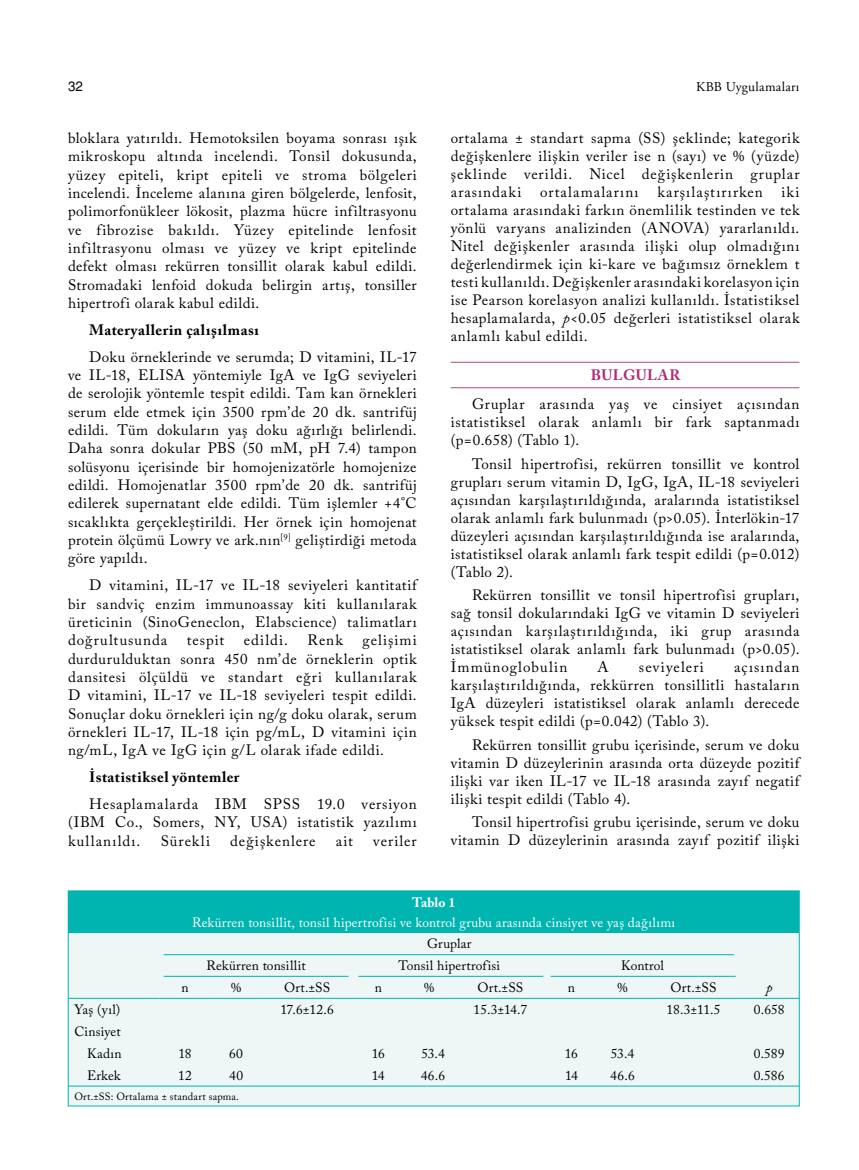
<style>
.page{position:relative;width:859px;height:1170px;background:#fff}
.page>*{position:absolute;margin:0;border:0;box-sizing:border-box;transform-origin:0 0}
.t1{font:15px/18.3px "Adobe Caslon Pro";letter-spacing:.045em;color:#000;text-align:justify}
.t2{font:700 15px "Adobe Caslon Pro";letter-spacing:.03em;color:#000}
.t3{font:15px "Adobe Caslon Pro";letter-spacing:.075em;color:#000}
.t4{font:700 15px "Adobe Caslon Pro";letter-spacing:.035em;color:#ae2a75}
.t5{font:15px "Adobe Caslon Pro";letter-spacing:.07em;color:#000}
.t6{font:15px "Adobe Caslon Pro";letter-spacing:.065em;color:#000}
.t7{font:13.5px/21.9px "Adobe Caslon Pro";letter-spacing:.01em;color:#000;text-align:right}
.t8{font:13.5px "Adobe Caslon Pro";letter-spacing:.015em;color:#fff}
.t9{font:13.5px "Adobe Garamond Pro";letter-spacing:.02em;color:#000}
.t10{font:700 13.5px "Adobe Caslon Pro";color:#fff}
.t11{font:13.5px "Helvetica Normal Tr";color:#000}
.t12{font:italic 13.5px "Adobe Caslon Pro";color:#000}
.t13{font:10.5px "Adobe Caslon Pro";letter-spacing:.025em;color:#000}
.s1{font-style:italic}
</style>
<div class="page">
<hr style="left:451px;top:362px;width:348px;height:1px;background:#b54581">
<hr style="left:451px;top:387px;width:348px;height:1px;background:#b54581">
<div style="left:68px;top:890px;width:731px;height:215px;background:#eef7f6"></div>
<div style="left:68px;top:891px;width:731px;height:41px;background:#00b5b0"></div>
<hr style="left:68px;top:1085px;width:92px;height:1px;background:#00b5b0">
<hr style="left:160px;top:1085px;width:51px;height:1px;background:#00b5b0">
<hr style="left:211px;top:1085px;width:51px;height:1px;background:#00b5b0">
<hr style="left:262px;top:1085px;width:91px;height:1px;background:#00b5b0">
<hr style="left:353px;top:1085px;width:51px;height:1px;background:#00b5b0">
<hr style="left:404px;top:1085px;width:51px;height:1px;background:#00b5b0">
<hr style="left:455px;top:1085px;width:91px;height:1px;background:#00b5b0">
<hr style="left:546px;top:1085px;width:51px;height:1px;background:#00b5b0">
<hr style="left:597px;top:1085px;width:51px;height:1px;background:#00b5b0">
<hr style="left:648px;top:1085px;width:91px;height:1px;background:#00b5b0">
<hr style="left:739px;top:1085px;width:60px;height:1px;background:#00b5b0">
<hr style="left:68px;top:997px;width:92px;height:1px;background:#00b5b0">
<hr style="left:160px;top:997px;width:51px;height:1px;background:#00b5b0">
<hr style="left:211px;top:997px;width:51px;height:1px;background:#00b5b0">
<hr style="left:262px;top:997px;width:91px;height:1px;background:#00b5b0">
<hr style="left:353px;top:997px;width:51px;height:1px;background:#00b5b0">
<hr style="left:404px;top:997px;width:51px;height:1px;background:#00b5b0">
<hr style="left:455px;top:997px;width:91px;height:1px;background:#00b5b0">
<hr style="left:546px;top:997px;width:51px;height:1px;background:#00b5b0">
<hr style="left:597px;top:997px;width:51px;height:1px;background:#00b5b0">
<hr style="left:648px;top:997px;width:91px;height:1px;background:#00b5b0">
<hr style="left:739px;top:997px;width:60px;height:1px;background:#00b5b0">
<div style="left:68px;top:890px;width:731px;height:216px;border:1px solid #00b5b0"></div>
<hr style="left:164px;top:975px;width:185px;height:1px;background:#00b5b0">
<hr style="left:164px;top:954px;width:570px;height:1px;background:#00b5b0">
<hr style="left:358px;top:975px;width:185px;height:1px;background:#00b5b0">
<hr style="left:551px;top:975px;width:185px;height:1px;background:#00b5b0">
<p class="t11" style="left:68px;top:78px;width:17px">32</p>
<p class="t9" style="left:696px;top:78px;width:105px">KBB Uygulamaları</p>
<p class="t1" style="left:68px;top:129px;width:350px">bloklara yatırıldı. Hemotoksilen boyama sonrası ışık mikroskopu altında incelendi. Tonsil dokusunda, yüzey epiteli, kript epiteli ve stroma bölgeleri incelendi. İnceleme alanına giren bölgelerde, lenfosit, polimorfonükleer lökosit, plazma hücre infiltrasyonu ve fibrozise bakıldı. Yüzey epitelinde lenfosit infiltrasyonu olması ve yüzey ve kript epitelinde defekt olması rekürren tonsillit olarak kabul edildi.<br>Stromadaki lenfoid dokuda belirgin artış, tonsiller hipertrofi olarak kabul edildi.</p>
<p class="t2" style="left:89px;top:321px;width:171px">Materyallerin çalışılması</p>
<p class="t1" style="left:68px;top:347px;width:350px;text-indent:21px">Doku örneklerinde ve serumda; D vitamini, IL-17 ve IL-18, ELISA yöntemiyle IgA ve IgG seviyeleri de serolojik yöntemle tespit edildi. Tam kan örnekleri serum elde etmek için 3500 rpm’de 20 dk. santrifüj edildi. Tüm dokuların yaş doku ağırlığı belirlendi.<br>Daha sonra dokular PBS (50 mM, pH 7.4) tampon solüsyonu içerisinde bir homojenizatörle homojenize edildi. Homojenatlar 3500 rpm’de 20 dk. santrifüj edilerek supernatant elde edildi. Tüm işlemler +4°C sıcaklıkta gerçekleştirildi. Her örnek için homojenat protein ölçümü Lowry ve ark.nın<sup>[9]</sup> geliştirdiği metoda göre yapıldı.</p>
<p class="t1" style="left:68px;top:576px;width:350px;text-indent:21px">D vitamini, IL-17 ve IL-18 seviyeleri kantitatif bir sandviç enzim immunoassay kiti kullanılarak üreticinin (SinoGeneclon, Elabscience) talimatları doğrultusunda</p>
<p class="t1" style="left:451px;top:129px;width:350px">ortalama ± standart sapma (SS) şeklinde; kategorik değişkenlere ilişkin veriler ise n (sayı) ve % (yüzde) şeklinde verildi. Nicel değişkenlerin gruplar arasındaki</p>
<p class="t1" style="left:451px;top:183px;width:350px;text-indent:331px">iki ortalama arasındaki farkın önemlilik testinden ve tek yönlü varyans analizinden (ANOVA) yararlanıldı.<br>Nitel değişkenler arasında ilişki olup olmadığını değerlendirmek için ki-kare ve bağımsız örneklem t testi kullanıldı. Değişkenler arasındaki korelasyon için ise Pearson korelasyon analizi kullanıldı. İstatistiksel hesaplamalarda, <span class="s1">p</span>&lt;0.05 değerleri istatistiksel olarak anlamlı kabul edildi.</p>
<p class="t4" style="left:591px;top:366px;width:91px">BULGULAR</p>
<p class="t1" style="left:451px;top:395px;width:350px;text-indent:21px">Gruplar arasında yaş ve cinsiyet açısından istatistiksel olarak anlamlı bir fark saptanmadı (p=0.658) (Tablo 1).</p>
<p class="t1" style="left:451px;top:454px;width:350px;text-indent:21px">Tonsil hipertrofisi, rekürren tonsillit ve kontrol grupları serum vitamin D, IgG, IgA, IL-18 seviyeleri açısından karşılaştırıldığında, aralarında istatistiksel olarak anlamlı fark bulunmadı (p&gt;0.05). İnterlökin-17 düzeyleri açısından karşılaştırıldığında ise aralarında, istatistiksel olarak anlamlı fark tespit edildi (p=0.012) (Tablo 2).</p>
<p class="t1" style="left:451px;top:586px;width:350px;text-indent:21px">Rekürren tonsillit ve tonsil hipertrofisi grupları, sağ tonsil dokularındaki IgG ve vitamin D seviyeleri açısından karşılaştırıldığında, iki grup arasında istatistiksel olarak anlamlı fark bulunmadı (p&gt;0.05).<br>İmmünoglobulin</p>
<p class="t3" style="left:540px;top:183px;width:100px">ortalamalarını</p>
<p class="t3" style="left:657px;top:183px;width:107px">karşılaştırırken</p>
<p class="t1" style="left:68px;top:631px;width:350px;text-indent:294px">gelişimi durdurulduktan sonra 450 nm’de örneklerin optik dansitesi ölçüldü ve standart eğri kullanılarak D vitamini, IL-17 ve IL-18 seviyeleri tespit edildi.<br>Sonuçlar doku örnekleri için ng/g doku olarak, serum örnekleri IL-17, IL-18 için pg/mL, D vitamini için ng/mL, IgA ve IgG için g/L olarak ifade edildi.</p>
<p class="t2" style="left:89px;top:768px;width:152px">İstatistiksel yöntemler</p>
<p class="t1" style="left:68px;top:794px;width:350px;text-indent:21px">Hesaplamalarda IBM SPSS 19.0 versiyon (IBM Co., Somers, NY, USA) istatistik yazılımı kullanıldı.</p>
<p class="t1" style="left:187px;top:631px;width:39px">tespit</p>
<p class="t1" style="left:244px;top:631px;width:45px">edildi.</p>
<p class="t1" style="left:308px;top:631px;width:37px">Renk</p>
<p class="t1" style="left:598px;top:657px;width:13px">A</p>
<p class="t3" style="left:639px;top:658px;width:66px">seviyeleri</p>
<p class="t1" style="left:451px;top:658px;width:350px;text-indent:283px">açısından karşılaştırıldığında, rekkürren tonsillitli hastaların IgA düzeyleri istatistiksel olarak anlamlı derecede yüksek tespit edildi (p=0.042) (Tablo 3).</p>
<p class="t1" style="left:451px;top:735px;width:350px;text-indent:21px">Rekürren tonsillit grubu içerisinde, serum ve doku vitamin D düzeylerinin arasında orta düzeyde pozitif ilişki var iken IL-17 ve IL-18 arasında zayıf negatif ilişki tespit edildi (Tablo 4).</p>
<p class="t1" style="left:451px;top:813px;width:350px;text-align:right">Tonsil hipertrofisi grubu içerisinde, serum ve doku vitamin D düzeylerinin arasında zayıf pozitif ilişki</p>
<p class="t5" style="left:161px;top:831px;width:51px">Sürekli</p>
<p class="t1" style="left:230px;top:831px;width:87px">değişkenlere</p>
<p class="t1" style="left:336px;top:831px;width:19px">ait</p>
<p class="t6" style="left:373px;top:831px;width:45px">veriler</p>
<p class="t10" style="left:412px;top:894px;width:45px">Tablo 1</p>
<p class="t8" style="left:192px;top:913px;width:485px">Rekürren tonsillit, tonsil hipertrofisi ve kontrol grubu arasında cinsiyet ve yaş dağılımı</p>
<p class="t7" style="left:427px;top:932px;width:46px">Gruplar</p>
<p class="t7" style="left:206px;top:954px;width:101px">Rekürren tonsillit</p>
<p class="t7" style="left:399px;top:954px;width:103px">Tonsil hipertrofisi</p>
<p class="t7" style="left:621px;top:954px;width:44px">Kontrol</p>
<p class="t7" style="left:181px;top:976px;width:9px">n</p>
<p class="t7" style="left:231px;top:976px;width:12px">%</p>
<p class="t7" style="left:284px;top:976px;width:47px">Ort.±SS</p>
<p class="t7" style="left:375px;top:976px;width:9px">n</p>
<p class="t7" style="left:424px;top:976px;width:12px">%</p>
<p class="t7" style="left:477px;top:976px;width:47px">Ort.±SS</p>
<p class="t7" style="left:568px;top:976px;width:9px">n</p>
<p class="t7" style="left:617px;top:976px;width:12px">%</p>
<p class="t7" style="left:671px;top:976px;width:47px">Ort.±SS</p>
<p class="t12" style="left:766px;top:979px;width:8px">p</p>
<p class="t7" style="left:74px;top:998px;width:47px">Yaş (yıl)</p>
<p class="t7" style="left:280px;top:998px;width:55px">17.6±12.6</p>
<p class="t7" style="left:474px;top:998px;width:55px">15.3±14.7</p>
<p class="t7" style="left:667px;top:998px;width:55px">18.3±11.5</p>
<p class="t7" style="left:754px;top:998px;width:32px">0.658</p>
<p class="t7" style="left:74px;top:1020px;width:49px">Cinsiyet<br>Kadın</p>
<p class="t7" style="left:178px;top:1042px;width:15px">18</p>
<p class="t7" style="left:229px;top:1042px;width:15px">60</p>
<p class="t7" style="left:372px;top:1042px;width:15px">16</p>
<p class="t7" style="left:421px;top:1042px;width:25px">53.4</p>
<p class="t7" style="left:565px;top:1042px;width:15px">16</p>
<p class="t7" style="left:611px;top:1042px;width:25px">53.4</p>
<p class="t7" style="left:754px;top:1042px;width:32px">0.589</p>
<p class="t7" style="left:87px;top:1064px;width:35px">Erkek</p>
<p class="t7" style="left:178px;top:1064px;width:15px">12</p>
<p class="t7" style="left:229px;top:1064px;width:15px">40</p>
<p class="t7" style="left:372px;top:1064px;width:14px">14</p>
<p class="t7" style="left:421px;top:1064px;width:26px">46.6</p>
<p class="t7" style="left:565px;top:1064px;width:14px">14</p>
<p class="t7" style="left:610px;top:1064px;width:26px">46.6</p>
<p class="t7" style="left:754px;top:1064px;width:32px">0.586</p>
<p class="t13" style="left:74px;top:1089px;width:166px">Ort.±SS: Ortalama ± standart sapma.</p>
</div>
